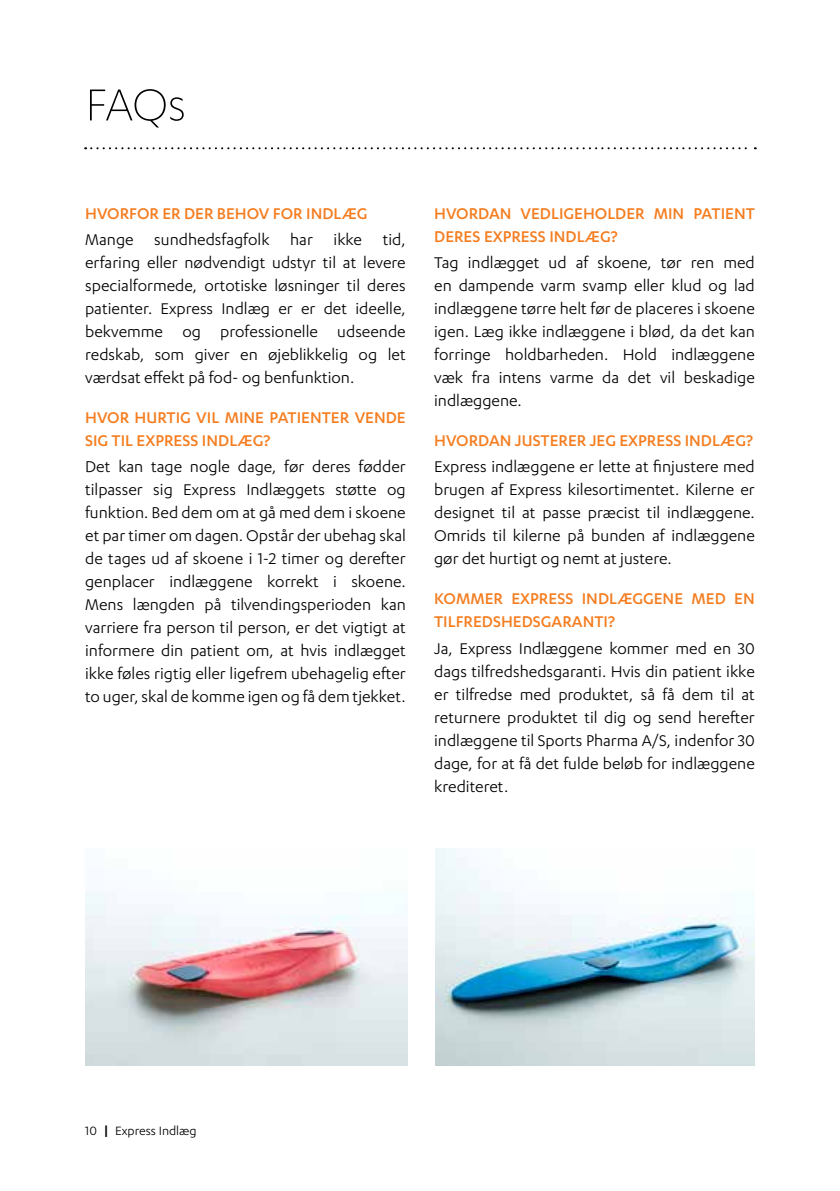
<style>
.page{position:relative;width:840px;height:1191px;background:#fff}
.page>*{position:absolute;margin:0;border:0;box-sizing:border-box;transform-origin:0 0}
.t1{font:300 52px "Karbon";color:#000}
.t2{font:18px/23px "Karbon";color:#000;text-align:justify}
.t3{font:500 18px/23px "Karbon";color:#f57d20}
.t4{font:14px "Karbon";color:#000}
.s1{font-weight:600}
</style>
<div class="page">
<svg style="left:85px;top:147px;width:670px;height:2px"></svg>
<img style="left:85px;top:892px;width:322px;height:174px">
<img style="left:435px;top:848px;width:319px;height:218px">
<h1 class="t1" style="left:85px;top:76px;width:102px">FAQs</h1>
<p class="t3" style="left:85px;top:202px;width:284px">HVORFOR ER DER BEHOV FOR INDLÆG</p>
<p class="t2" style="left:85px;top:228px;width:322px">Mange sundhedsfagfolk har ikke tid, erfaring eller nødvendigt udstyr til at levere specialformede, ortotiske løsninger til deres patienter. Express Indlæg er er det ideelle, bekvemme og professionelle udseende redskab, som giver en øjeblikkelig og let værdsat effekt på fod- og benfunktion.</p>
<p class="t3" style="left:85px;top:405px;width:322px">HVOR HURTIG VIL MINE PATIENTER VENDE<br>SIG TIL EXPRESS INDLÆG?</p>
<p class="t2" style="left:85px;top:454px;width:322px">Det kan tage nogle dage, før deres fødder tilpasser sig Express Indlæggets støtte og funktion. Bed dem om at gå med dem i skoene et par timer om dagen. Opstår der ubehag skal de tages ud af skoene i 1-2 timer og derefter genplacer indlæggene korrekt i skoene.<br>Mens længden på tilvendingsperioden kan varriere fra person til person, er det vigtigt at informere din patient om, at hvis indlægget ikke føles rigtig eller ligefrem ubehagelig efter to uger, skal de komme igen og få dem tjekket.</p>
<p class="t3" style="left:434px;top:202px;width:322px">HVORDAN VEDLIGEHOLDER MIN PATIENT<br>DERES EXPRESS INDLÆG?</p>
<p class="t2" style="left:434px;top:251px;width:322px">Tag indlægget ud af skoene, tør ren med en dampende varm svamp eller klud og lad indlæggene tørre helt før de placeres i skoene igen. Læg ikke indlæggene i blød, da det kan forringe holdbarheden. Hold indlæggene væk fra intens varme da det vil beskadige indlæggene.</p>
<p class="t3" style="left:434px;top:429px;width:320px">HVORDAN JUSTERER JEG EXPRESS INDLÆG?</p>
<p class="t2" style="left:434px;top:454px;width:322px">Express indlæggene er lette at finjustere med brugen af Express kilesortimentet. Kilerne er designet til at passe præcist til indlæggene.<br>Omrids til kilerne på bunden af indlæggene gør det hurtigt og nemt at justere.</p>
<p class="t3" style="left:434px;top:586px;width:322px">KOMMER EXPRESS INDLÆGGENE MED EN<br>TILFREDSHEDSGARANTI?</p>
<p class="t2" style="left:434px;top:637px;width:322px">Ja, Express Indlæggene kommer med en 30 dags tilfredshedsgaranti. Hvis din patient ikke er tilfredse med produktet, så få dem til at returnere produktet til dig og send herefter indlæggene til Sports Pharma A/S, indenfor 30 dage, for at få det fulde beløb for indlæggene krediteret.</p>
<p class="t4" style="left:85px;top:1123px;width:113px">10 <span class="s1">|</span> Express Indlæg</p>
</div>
